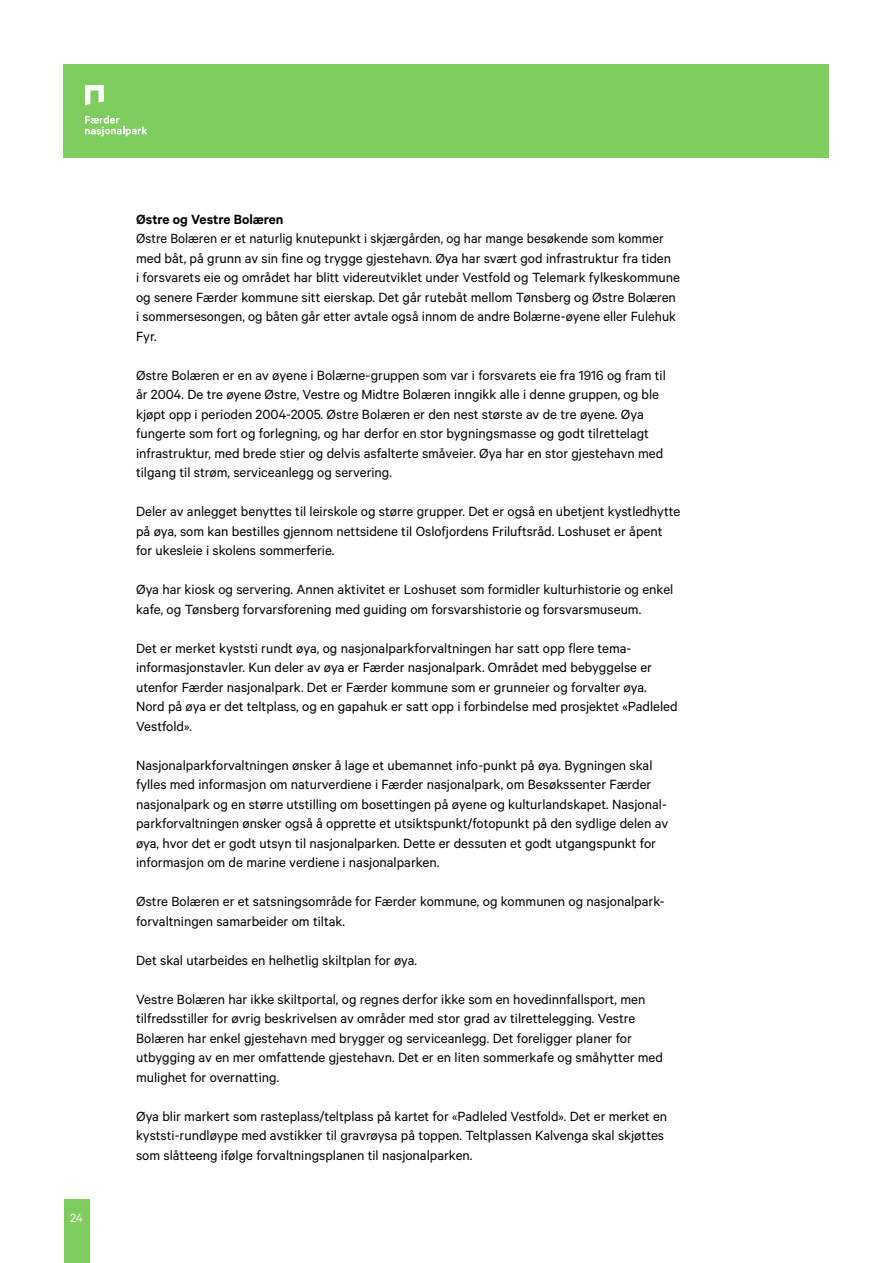
<style>
.page{position:relative;width:893px;height:1263px;background:#fff}
.page>*{position:absolute;margin:0;border:0;box-sizing:border-box;transform-origin:0 0}
.t1{font:15px/19.5px "Calibre";color:#000}
.t2{font:600 15px "Calibre";color:#000}
.t3{font:13.5px "Calibre";color:#fff}
</style>
<div class="page">
<div style="left:64px;top:1199px;width:25px;height:64px;background:#7fcd5e"></div>
<div style="left:64px;top:64px;width:765px;height:93px;background:#7fcd5e"></div>
<svg style="left:85px;top:116px;width:62px;height:20px"></svg>
<svg style="left:85px;top:85px;width:19px;height:21px"></svg>
<p class="t3" style="left:70px;top:1210px;width:14px">24</p>
<p class="t2" style="left:136px;top:210px;width:149px">Østre og Vestre Bolæren</p>
<p class="t1" style="left:136px;top:228px;width:545px">Østre Bolæren er et naturlig knutepunkt i skjærgården, og har mange besøkende som kommer med båt, på grunn av sin fine og trygge gjestehavn. Øya har svært god infrastruktur fra tiden<br>i forsvarets eie og området har blitt videreutviklet under Vestfold og Telemark fylkeskommune og senere Færder kommune sitt eierskap. Det går rutebåt mellom Tønsberg og Østre Bolæren i sommersesongen, og båten går etter avtale også innom de andre Bolærne-øyene eller Fulehuk Fyr.</p>
<p class="t1" style="left:136px;top:365px;width:531px">Østre Bolæren er en av øyene i Bolærne-gruppen som var i forsvarets eie fra 1916 og fram til år 2004. De tre øyene Østre, Vestre og Midtre Bolæren inngikk alle i denne gruppen, og ble kjøpt opp i perioden 2004-2005. Østre Bolæren er den nest største av de tre øyene. Øya fungerte som fort og forlegning, og har derfor en stor bygningsmasse og godt tilrettelagt infrastruktur, med brede stier og delvis asfalterte småveier. Øya har en stor gjestehavn med tilgang til strøm, serviceanlegg og servering.</p>
<p class="t1" style="left:136px;top:501px;width:546px">Deler av anlegget benyttes til leirskole og større grupper. Det er også en ubetjent kystledhytte på øya, som kan bestilles gjennom nettsidene til Oslofjordens Friluftsråd. Loshuset er åpent for ukesleie i skolens sommerferie.</p>
<p class="t1" style="left:136px;top:579px;width:539px">Øya har kiosk og servering. Annen aktivitet er Loshuset som formidler kulturhistorie og enkel kafe, og Tønsberg forvarsforening med guiding om forsvarshistorie og forsvarsmuseum.</p>
<p class="t1" style="left:136px;top:638px;width:543px">Det er merket kyststi rundt øya, og nasjonalparkforvaltningen har satt opp flere tema&shy;informasjonstavler. Kun deler av øya er Færder nasjonalpark. Området med bebyggelse er utenfor Færder nasjonalpark. Det er Færder kommune som er grunneier og forvalter øya.<br>Nord på øya er det teltplass, og en gapahuk er satt opp i forbindelse med prosjektet «Padleled Vestfold».</p>
<p class="t1" style="left:136px;top:755px;width:534px">Nasjonalparkforvaltningen ønsker å lage et ubemannet info-punkt på øya. Bygningen skal fylles med informasjon om naturverdiene i Færder nasjonalpark, om Besøkssenter Færder nasjonalpark og en større utstilling om bosettingen på øyene og kulturlandskapet. Nasjonal&shy;parkforvaltningen ønsker også å opprette et utsiktspunkt/fotopunkt på den sydlige delen av øya, hvor det er godt utsyn til nasjonalparken. Dette er dessuten et godt utgangspunkt for informasjon om de marine verdiene i nasjonalparken.</p>
<p class="t1" style="left:136px;top:891px;width:530px">Østre Bolæren er et satsningsområde for Færder kommune, og kommunen og nasjonalpark&shy;forvaltningen samarbeider om tiltak.</p>
<p class="t1" style="left:136px;top:950px;width:283px">Det skal utarbeides en helhetlig skiltplan for øya.</p>
<p class="t1" style="left:136px;top:989px;width:528px">Vestre Bolæren har ikke skiltportal, og regnes derfor ikke som en hovedinnfallsport, men tilfredsstiller for øvrig beskrivelsen av områder med stor grad av tilrettelegging. Vestre Bolæren har enkel gjestehavn med brygger og serviceanlegg. Det foreligger planer for utbygging av en mer omfattende gjestehavn. Det er en liten sommerkafe og småhytter med mulighet for overnatting.</p>
<p class="t1" style="left:136px;top:1106px;width:533px">Øya blir markert som rasteplass/teltplass på kartet for «Padleled Vestfold». Det er merket en kyststi-rundløype med avstikker til gravrøysa på toppen. Teltplassen Kalvenga skal skjøttes som slåtteeng ifølge forvaltningsplanen til nasjonalparken.</p>
</div>
